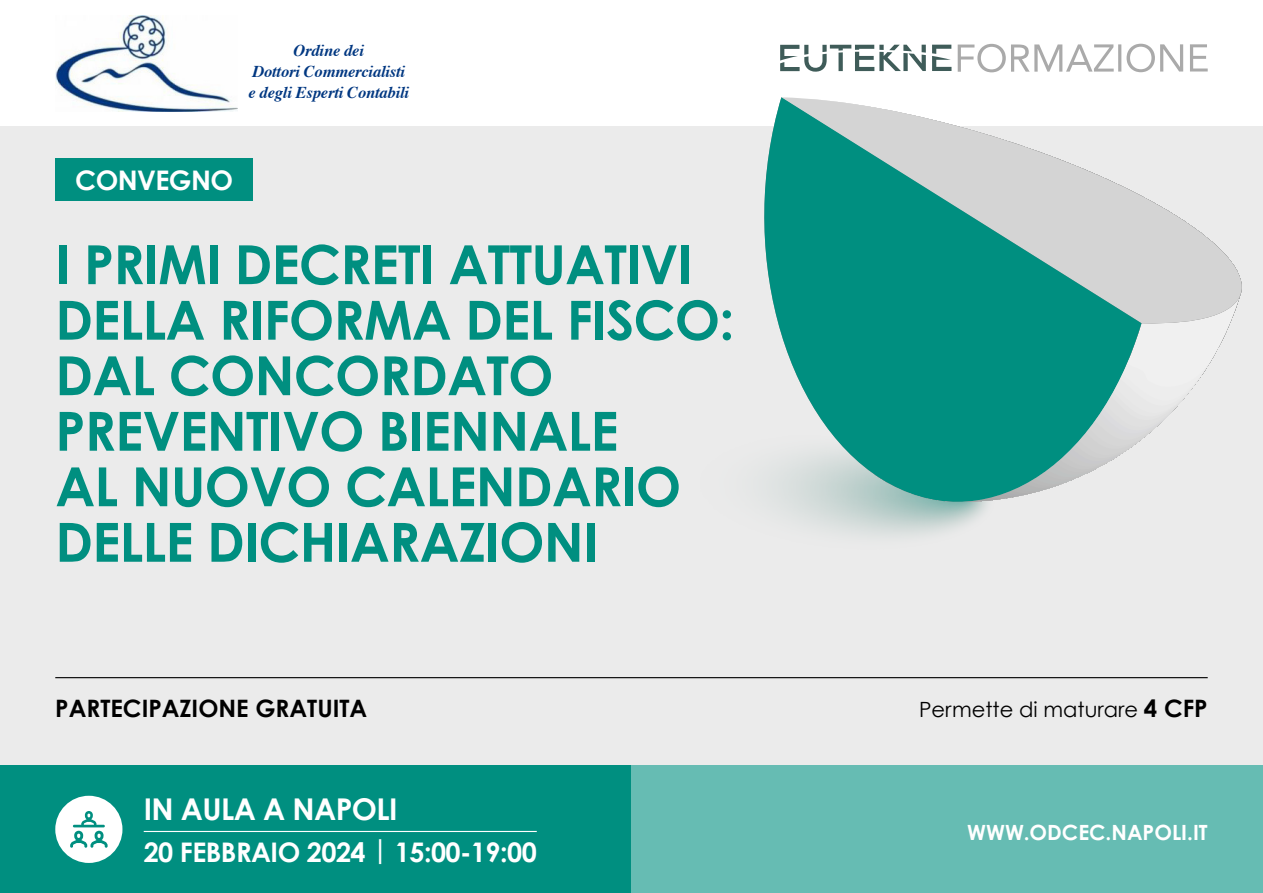
<style>
.page{position:relative;width:1263px;height:893px;background:#fff}
.page>*{position:absolute;margin:0;border:0;box-sizing:border-box;transform-origin:0 0}
.t1{font:700 54px/55.5px "Century Gothic";letter-spacing:-.015em;color:#008f80}
.t2{font:700 30px "Century Gothic";letter-spacing:-.02em;color:#fff}
.t3{font:700 27px "Century Gothic";letter-spacing:-.02em;color:#fff}
.t4{font:700 24px "Century Gothic";color:#000}
.t5{font:21px "Century Gothic";color:#000}
.t6{font:700 21px "Century Gothic Pro";color:#fff}
.t7{font:italic 700 16.5px/21px "Times";letter-spacing:-.01em;color:#013781;text-align:center}
.s1{font-weight:700;font-size:24px}
</style>
<div class="page">
<div style="left:0;top:127px;width:1263px;height:766px;background:#ebebeb"></div>
<div style="left:0;top:765px;width:631px;height:128px;background:#008f80"></div>
<div style="left:631px;top:765px;width:632px;height:128px;background:#66bcb3"></div>
<svg style="left:1141px;top:210px;width:100px;height:230px"></svg>
<svg style="left:737px;top:97px;width:404px;height:439px;fill:#008f80"></svg>
<svg style="left:780px;top:45px;width:146px;height:27px"></svg>
<svg style="left:932px;top:45px;width:19px;height:26px"></svg>
<svg style="left:958px;top:44px;width:156px;height:28px"></svg>
<hr style="left:1118px;top:44px;width:3px;height:28px;background:#aaa">
<svg style="left:1126px;top:44px;width:57px;height:28px"></svg>
<svg style="left:1190px;top:44px;width:18px;height:28px"></svg>
<div style="left:55px;top:159px;width:198px;height:42px;background:#008f80"></div>
<hr style="left:55px;top:677px;width:1153px;height:1px;background:#000">
<hr style="left:144px;top:831px;width:393px;height:1px;background:#fff">
<div style="left:55px;top:796px;width:67px;height:67px;background:#fff;border-radius:50%"></div>
<svg style="left:70px;top:811px;width:38px;height:37px"></svg>
<img style="left:55px;top:15px;width:183px;height:96px">
<p class="t7" style="left:248px;top:38px;width:162px">Ordine dei<br>Dottori Commercialisti e degli Esperti Contabili</p>
<p class="t3" style="left:75px;top:163px;width:159px">CONVEGNO</p>
<p class="t1" style="left:55px;top:236px;width:681px">I PRIMI DECRETI ATTUATIVI<br>DELLA RIFORMA DEL FISCO:<br>DAL CONCORDATO<br>PREVENTIVO BIENNALE<br>AL NUOVO CALENDARIO<br>DELLE DICHIARAZIONI</p>
<p class="t4" style="left:55px;top:694px;width:314px">PARTECIPAZIONE GRATUITA</p>
<p class="t5" style="left:919px;top:697px;width:290px">Permette di maturare <span class="s1">4 CFP</span></p>
<p class="t2" style="left:144px;top:790px;width:255px">IN AULA A NAPOLI</p>
<p class="t3" style="left:144px;top:835px;width:395px">20 FEBBRAIO 2024 | 15:00-19:00</p>
<p class="t6" style="left:967px;top:819px;width:242px">WWW.ODCEC.NAPOLI.IT</p>
</div>
